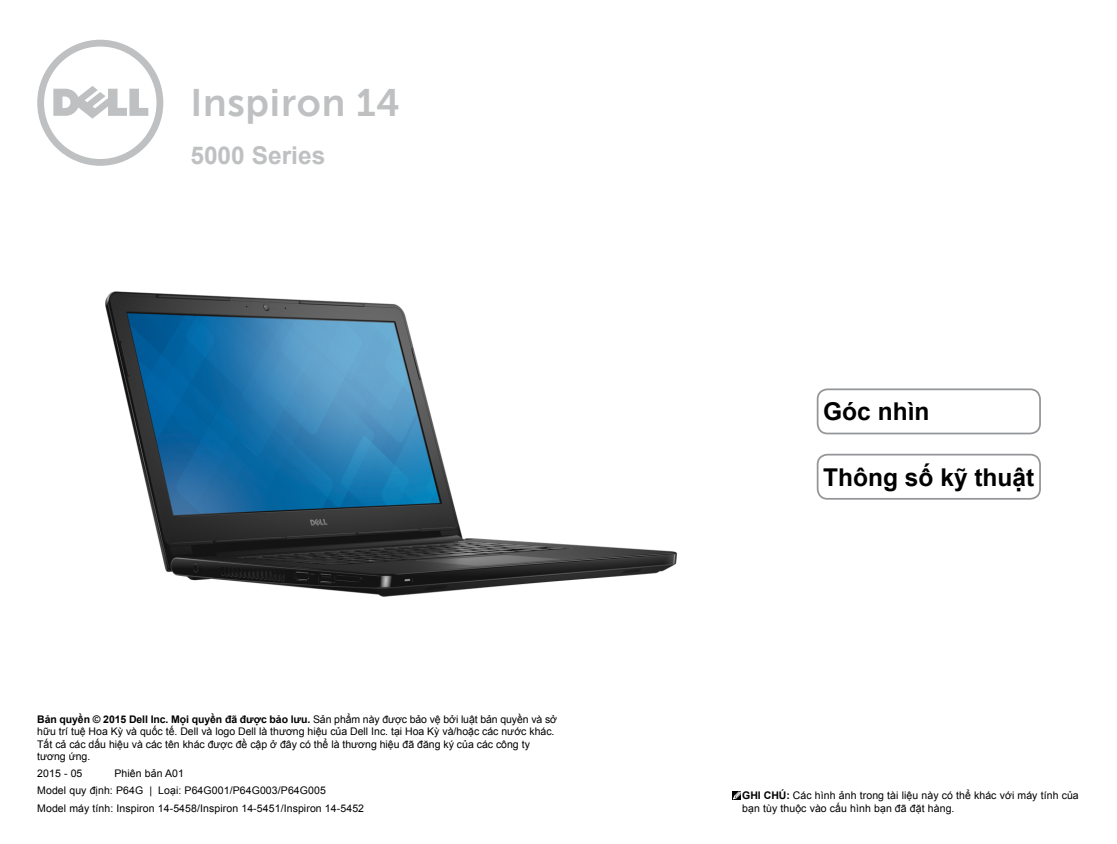
<style>
.page{position:relative;width:1117px;height:844px;background:#fff}
.page>*{position:absolute;margin:0;border:0;box-sizing:border-box;transform-origin:0 0}
.Brand{font:700 38.5px "Museo Sans For Dell";letter-spacing:.02em;color:#bec0c2}
.Cover_Title{font:700 24.5px "Arial";color:#000}
.Model{font:700 24.5px "Arial";color:#bec0c2}
.Legal_1{font:10.5px/12.2px "Arial";color:#000}
.Note_Legal{font:10.5px/12.2px "Arial";letter-spacing:.01em;color:#000}
.s1{font-weight:700}
</style>
<div class="page">
<div style="left:816px;top:388px;width:224px;height:46px;border:2px solid #939598;border-radius:10px"></div>
<div style="left:816px;top:453px;width:224px;height:46px;border:2px solid #939598;border-radius:10px"></div>
<img style="left:105px;top:291px;width:572px;height:306px">
<svg style="left:37px;top:40px;width:126px;height:126px"></svg>
<div style="left:732px;top:791px;width:8px;height:9px;background:#000"></div>
<svg style="left:733px;top:791px;width:7px;height:8px"></svg>
<p class="Brand" style="left:190px;top:81px;width:211px">Inspiron 14</p>
<p class="Model" style="left:190px;top:139px;width:136px">5000 Series</p>
<p class="Legal_1" style="left:37px;top:713px;width:521px"><span class="s1">Bản quyền © 2015 Dell Inc. Mọi quyền đã được bảo lưu.</span> Sản phẩm này được bảo vệ bởi luật bản quyền và sở hữu trí tuệ Hoa Kỳ và quốc tế. Dell và logo Dell là thương hiệu của Dell Inc. tại Hoa Kỳ và/hoặc các nước khác.<br>Tất cả các dấu hiệu và các tên khác được đề cập ở đây có thể là thương hiệu đã đăng ký của các công ty tương ứng.</p>
<p class="Legal_1" style="left:37px;top:767px;width:47px">2015 ‑ 05</p>
<p class="Legal_1" style="left:114px;top:767px;width:71px">Phiên bản A01</p>
<p class="Legal_1" style="left:37px;top:784px;width:290px">Model quy định: P64G | Loại: P64G001/P64G003/P64G005</p>
<p class="Legal_1" style="left:37px;top:801px;width:328px">Model máy tính: Inspiron 14-5458/Inspiron 14-5451/Inspiron 14-5452</p>
<p class="Cover_Title" style="left:823px;top:395px;width:108px">Góc nhìn</p>
<p class="Cover_Title" style="left:823px;top:461px;width:212px">Thông số kỹ thuật</p>
<p class="Note_Legal" style="left:742px;top:789px;width:338px"><span class="s1">GHI CHÚ:</span> Các hình ảnh trong tài liệu này có thể khác với máy tính của bạn tùy thuộc vào cấu hình bạn đã đặt hàng.</p>
</div>
